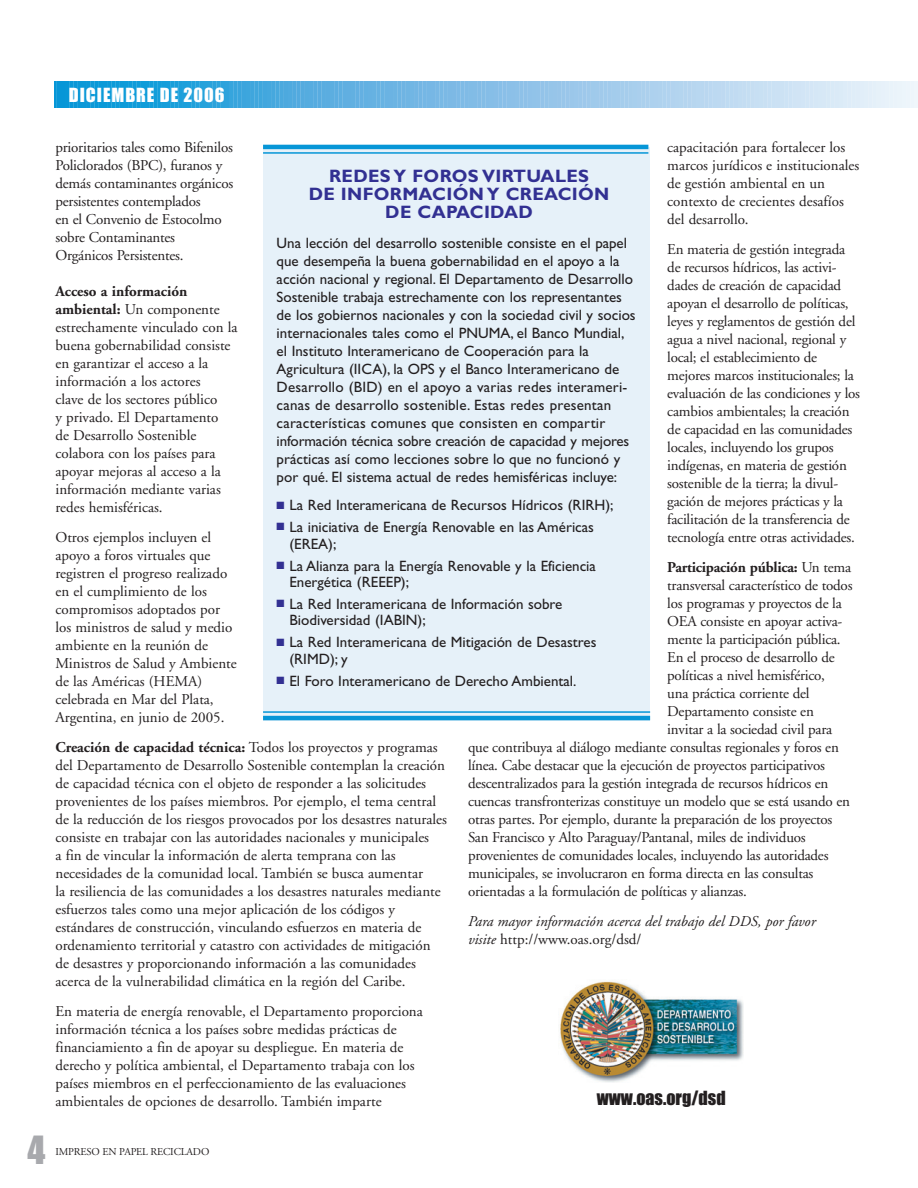
<style>
.page{position:relative;width:918px;height:1188px;background:#fff}
.page>*{position:absolute;margin:0;border:0;box-sizing:border-box;transform-origin:0 0}
.t1{font:36px "Impact";color:#a8a9ad}
.t2{font:700 18px/18px "Gill Sans";letter-spacing:.015em;color:#323092;text-align:center}
.t3{font:18px "Impact";letter-spacing:.055em;color:#fff}
.t4{font:18px "Impact";color:#231f20}
.t5{font:15px/18px "Adobe Garamond";color:#231f20}
.t6{font:15px/18px "Gill Sans";color:#231f20}
.t7{font:italic 15px/18px "Adobe Garamond";color:#231f20}
.t8{font:700 15px "Adobe Garamond";letter-spacing:-.015em;color:#231f20}
.t9{font:10.5px "Adobe Garamond";letter-spacing:-.015em;color:#231f20}
.s1{font-weight:700}
.s2{font-weight:400}
.s3{font-style:normal}
.s4{color:#323092}
</style>
<div class="page">
<svg style="left:54px;top:81px;width:864px;height:27px;background:#80c1e7"></svg>
<div style="left:263px;top:147px;width:386px;height:574px;background:#e6f1f9"></div>
<hr style="left:263px;top:145px;width:385px;height:4px;background:#0696d7">
<hr style="left:263px;top:152px;width:385px;height:2px;background:#0696d7">
<hr style="left:263px;top:711px;width:387px;height:2px;background:#0696d7">
<hr style="left:263px;top:716px;width:387px;height:4px;background:#0696d7">
<img style="left:560px;top:981px;width:184px;height:101px">
<p class="t3" style="left:69px;top:89px;width:157px">DICIEMBRE DE 2006</p>
<p class="t5" style="left:56px;top:140px;width:179px">prioritarios tales como Bifenilos<br>Policlorados (BPC), furanos y demás contaminantes orgánicos persistentes contemplados<br>en el Convenio de Estocolmo sobre Contaminantes<br>Orgánicos Persistentes.</p>
<p class="t5" style="left:56px;top:284px;width:183px"><span class="s1">Acceso a información ambiental:</span> Un componente estrechamente vinculado con la buena gobernabilidad consiste en garantizar el acceso a la información a los actores<br>clave de los sectores público<br>y privado. El Departamento<br>de Desarrollo Sostenible colabora con los países para apoyar mejoras al acceso a la información mediante varias redes hemisféricas.</p>
<p class="t5" style="left:56px;top:530px;width:183px">Otros ejemplos incluyen el apoyo a foros virtuales que registren el progreso realizado en el cumplimiento de los compromisos adoptados por los ministros de salud y medio ambiente en la reunión de<br>Ministros de Salud y Ambiente de las Américas (HEMA) celebrada en Mar del Plata,<br>Argentina, en junio de 2005.</p>
<p class="t5" style="left:56px;top:740px;width:393px"><span class="s1">Creación de capacidad técnica:</span> Todos los proyectos y programas del Departamento de Desarrollo Sostenible contemplan la creación de capacidad técnica con el objeto de responder a las solicitudes provenientes de los países miembros. Por ejemplo, el tema central de la reducción de los riesgos provocados por los desastres naturales consiste en trabajar con las autoridades nacionales y municipales<br>a fin de vincular la información de alerta temprana con las necesidades de la comunidad local. También se busca aumentar<br>la resiliencia de las comunidades a los desastres naturales mediante esfuerzos tales como una mejor aplicación de los códigos y estándares de construcción, vinculando esfuerzos en materia de ordenamiento territorial y catastro con actividades de mitigación de desastres y proporcionando información a las comunidades acerca de la vulnerabilidad climática en la región del Caribe.</p>
<p class="t5" style="left:56px;top:1004px;width:369px">En materia de energía renovable, el Departamento proporciona información técnica a los países sobre medidas prácticas de financiamiento a fin de apoyar su despliegue. En materia de derecho y política ambiental, el Departamento trabaja con los países miembros en el perfeccionamiento de las evaluaciones ambientales de opciones de desarrollo. También imparte</p>
<p class="t5" style="left:667px;top:140px;width:193px">capacitación para fortalecer los marcos jurídicos e institucionales de gestión ambiental en un contexto de crecientes desafíos del desarrollo.</p>
<p class="t5" style="left:667px;top:242px;width:194px">En materia de gestión integrada de recursos hídricos, las activi&shy;dades de creación de capacidad apoyan el desarrollo de políticas, leyes y reglamentos de gestión del agua a nivel nacional, regional y local; el establecimiento de mejores marcos institucionales; la evaluación de las condiciones y los cambios ambientales; la creación de capacidad en las comunidades locales, incluyendo los grupos indígenas, en materia de gestión sostenible de la tierra; la divul&shy;gación de mejores prácticas y la facilitación de la transferencia de tecnología entre otras actividades.</p>
<p class="t8" style="left:667px;top:562px;width:185px">Participación pública: <span class="s2">Un tema</span></p>
<p class="t5" style="left:667px;top:578px;width:187px">transversal característico de todos</p>
<p class="t5" style="left:667px;top:596px;width:176px">los programas y proyectos de la</p>
<p class="t5" style="left:667px;top:614px;width:177px">OEA consiste en apoyar activa-</p>
<p class="t5" style="left:667px;top:632px;width:175px">mente la participación pública.</p>
<p class="t5" style="left:667px;top:650px;width:169px">En el proceso de desarrollo de</p>
<p class="t5" style="left:667px;top:668px;width:159px">políticas a nivel hemisférico,</p>
<p class="t5" style="left:667px;top:686px;width:144px">una práctica corriente del</p>
<p class="t5" style="left:667px;top:704px;width:148px">Departamento consiste en</p>
<p class="t5" style="left:667px;top:722px;width:166px">invitar a la sociedad civil para</p>
<p class="t5" style="left:468px;top:740px;width:372px">que contribuya al diálogo mediante consultas regionales y foros en</p>
<p class="t5" style="left:468px;top:758px;width:359px">línea. Cabe destacar que la ejecución de proyectos participativos</p>
<p class="t5" style="left:468px;top:776px;width:362px">descentralizados para la gestión integrada de recursos hídricos en</p>
<p class="t5" style="left:468px;top:794px;width:384px">cuencas transfronterizas constituye un modelo que se está usando en</p>
<p class="t5" style="left:468px;top:812px;width:366px">otras partes. Por ejemplo, durante la preparación de los proyectos</p>
<p class="t5" style="left:468px;top:830px;width:339px">San Francisco y Alto Paraguay/Pantanal, miles de individuos</p>
<p class="t5" style="left:468px;top:848px;width:362px">provenientes de comunidades locales, incluyendo las autoridades</p>
<p class="t5" style="left:468px;top:866px;width:347px">municipales, se involucraron en forma directa en las consultas</p>
<p class="t5" style="left:468px;top:884px;width:281px">orientadas a la formulación de políticas y alianzas.</p>
<p class="t7" style="left:468px;top:914px;width:349px">Para mayor información acerca del trabajo del DDS, por favor visite <span class="s3">http://www.oas.org/dsd/</span></p>
<p class="t2" style="left:309px;top:169px;width:302px">REDES Y FOROS VIRTUALES<br>DE INFORMACIÓN Y CREACIÓN<br>DE CAPACIDAD</p>
<p class="t6" style="left:277px;top:235px;width:361px">Una lección del desarrollo sostenible consiste en el papel que desempeña la buena gobernabilidad en el apoyo a la acción nacional y regional. El Departamento de Desarrollo Sostenible trabaja estrechamente con los representantes de los gobiernos nacionales y con la sociedad civil y socios internacionales tales como el PNUMA, el Banco Mundial, el Instituto Interamericano de Cooperación para la Agricultura (IICA), la OPS y el Banco Interamericano de Desarrollo (BID) en el apoyo a varias redes interameri&shy;canas de desarrollo sostenible. Estas redes presentan características comunes que consisten en compartir información técnica sobre creación de capacidad y mejores prácticas así como lecciones sobre lo que no funcionó y por qué. El sistema actual de redes hemisféricas incluye:</p>
<p class="t6" style="left:277px;top:498px;width:338px"><span class="s4">■</span> La Red Interamericana de Recursos Hídricos (RIRH);</p>
<p class="t6" style="left:289px;top:521px;width:306px;line-height:16.5px;text-indent:-13px"><span class="s4">■</span> La iniciativa de Energía Renovable en las Américas (EREA);</p>
<p class="t6" style="left:289px;top:559px;width:308px;line-height:16.5px;text-indent:-13px"><span class="s4">■</span> La Alianza para la Energía Renovable y la Eficiencia<br>Energética (REEEP);</p>
<p class="t6" style="left:289px;top:597px;width:275px;line-height:16.5px;text-indent:-13px"><span class="s4">■</span> La Red Interamericana de Información sobre<br>Biodiversidad (IABIN);</p>
<p class="t6" style="left:289px;top:636px;width:309px;line-height:16.5px;text-indent:-13px"><span class="s4">■</span> La Red Interamericana de Mitigación de Desastres (RIMD); y</p>
<p class="t6" style="left:277px;top:673px;width:301px"><span class="s4">■</span> El Foro Interamericano de Derecho Ambiental.</p>
<p class="t4" style="left:597px;top:1092px;width:130px">www.oas.org/dsd</p>
<h1 class="t1" style="left:27px;top:1138px;width:19px">4</h1>
<p class="t9" style="left:56px;top:1147px;width:155px">IMPRESO EN PAPEL RECICLADO</p>
</div>
